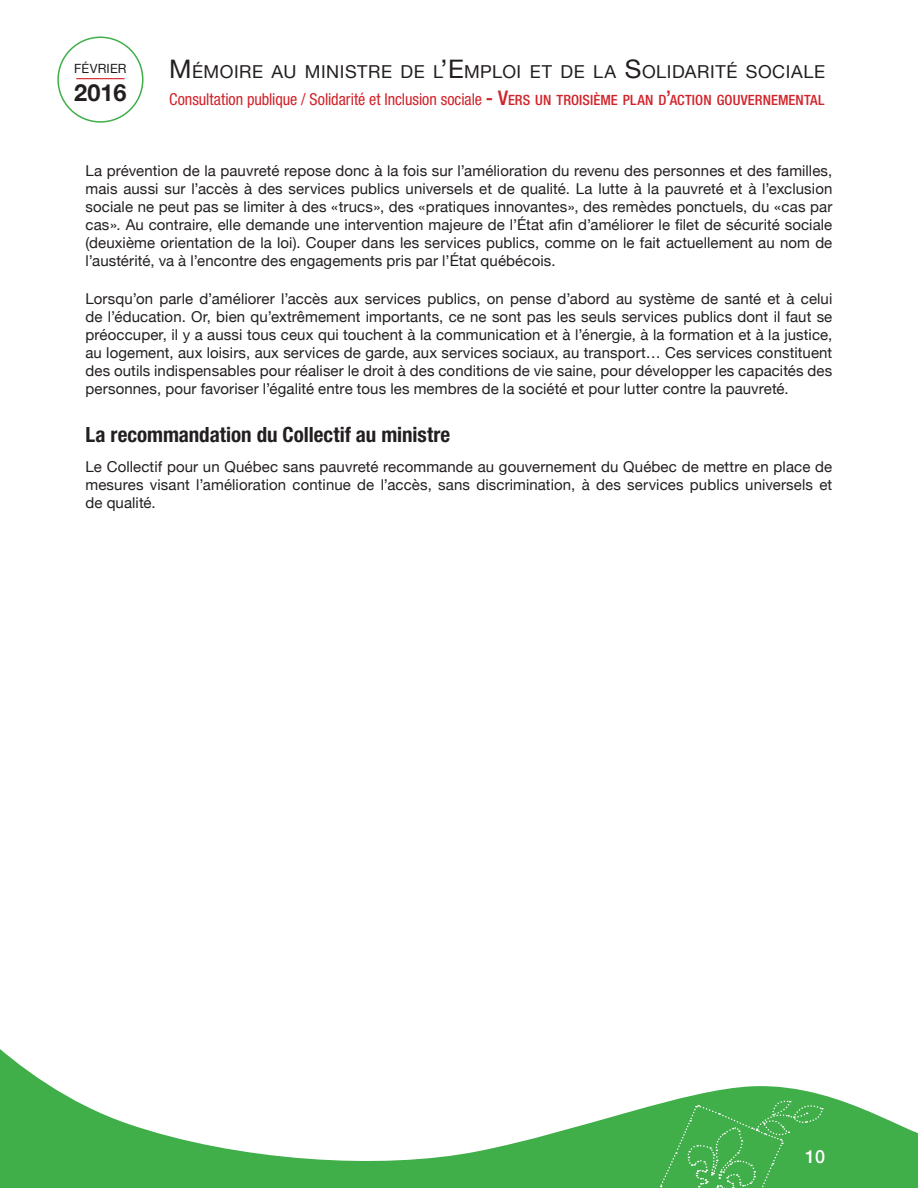
<style>
.page{position:relative;width:918px;height:1188px;background:#fff}
.page>*{position:absolute;margin:0;border:0;box-sizing:border-box;transform-origin:0 0}
.t1{font:700 23.55px "Helvetica Neue";color:#231f20}
.t2{font:700 condensed 21px "Helvetica Neue";color:#231f20}
.t3{font:500 18px "Helvetica Neue";color:#fff}
.t4{font:17.85px "Helvetica Neue";letter-spacing:.03em;color:#231f20}
.t5{font:condensed 16.5px "Helvetica Neue";letter-spacing:-.005em;color:#d1232a}
.t6{font:15px/18px "Helvetica Neue";letter-spacing:.005em;color:#231f20;text-align:justify}
.t7{font:12.75px "Helvetica Neue";letter-spacing:.01em;color:#231f20}
.s1{font-size:25.5px}
.s2{font-weight:500;font-size:20.25px}
.s3{font-weight:500;font-size:14.1px}
</style>
<div class="page">
<svg style="left:0;top:1049px;width:918px;height:139px"></svg>
<div style="left:57px;top:37px;width:87px;height:86px;border:2px solid #40ae49;border-radius:50%"></div>
<hr style="left:76px;top:78px;width:49px;height:1px;background:#d1232a">
<svg style="left:659px;top:1100px;width:164px;height:88px;background:#47b150"></svg>
<p class="t7" style="left:74px;top:59px;width:54px">février</p>
<h1 class="t1" style="left:74px;top:74px;width:54px">2016</h1>
<p class="t4" style="left:169px;top:59px;width:657px"><span class="s1">M</span>ÉMOIRE AU MINISTRE DE L<span class="s1">’E</span>MPLOI ET DE LA <span class="s1">S</span>OLIDARITÉ SOCIALE</p>
<p class="t5" style="left:169px;top:90px;width:657px">Consultation publique / Solidarité et Inclusion sociale <span class="s2">- V</span><span class="s3">ERS UN TROISIÈME PLAN D</span><span class="s2">’</span><span class="s3">ACTION GOUVERNEMENTAL</span></p>
<p class="t6" style="left:86px;top:163px;width:748px">La prévention de la pauvreté repose donc à la fois sur l’amélioration du revenu des personnes et des familles, mais aussi sur l’accès à des services publics universels et de qualité. La lutte à la pauvreté et à l’exclusion sociale ne peut pas se limiter à des « trucs », des « pratiques innovantes », des remèdes ponctuels, du « cas par cas ». Au contraire, elle demande une intervention majeure de l’État afin d’améliorer le filet de sécurité sociale (deuxième orientation de la loi). Couper dans les services publics, comme on le fait actuellement au nom de l’austérité, va à l’encontre des engagements pris par l’État québécois.</p>
<p class="t6" style="left:86px;top:290px;width:748px">Lorsqu’on parle d’améliorer l’accès aux services publics, on pense d’abord au système de santé et à celui de l’éducation. Or, bien qu’extrêmement importants, ce ne sont pas les seuls services publics dont il faut se préoccuper, il y a aussi tous ceux qui touchent à la communication et à l’énergie, à la formation et à la justice, au logement, aux loisirs, aux services de garde, aux services sociaux, au transport… Ces services constituent des outils indispensables pour réaliser le droit à des conditions de vie saine, pour développer les capacités des personnes, pour favoriser l’égalité entre tous les membres de la société et pour lutter contre la pauvreté.</p>
<h2 class="t2" style="left:86px;top:422px;width:366px">La recommandation du Collectif au ministre</h2>
<p class="t6" style="left:86px;top:458px;width:748px">Le Collectif pour un Québec sans pauvreté recommande au gouvernement du Québec de mettre en place de mesures visant l’amélioration continue de l’accès, sans discrimination, à des services publics universels et de qualité.</p>
<p class="t3" style="left:805px;top:1142px;width:22px">10</p>
</div>
